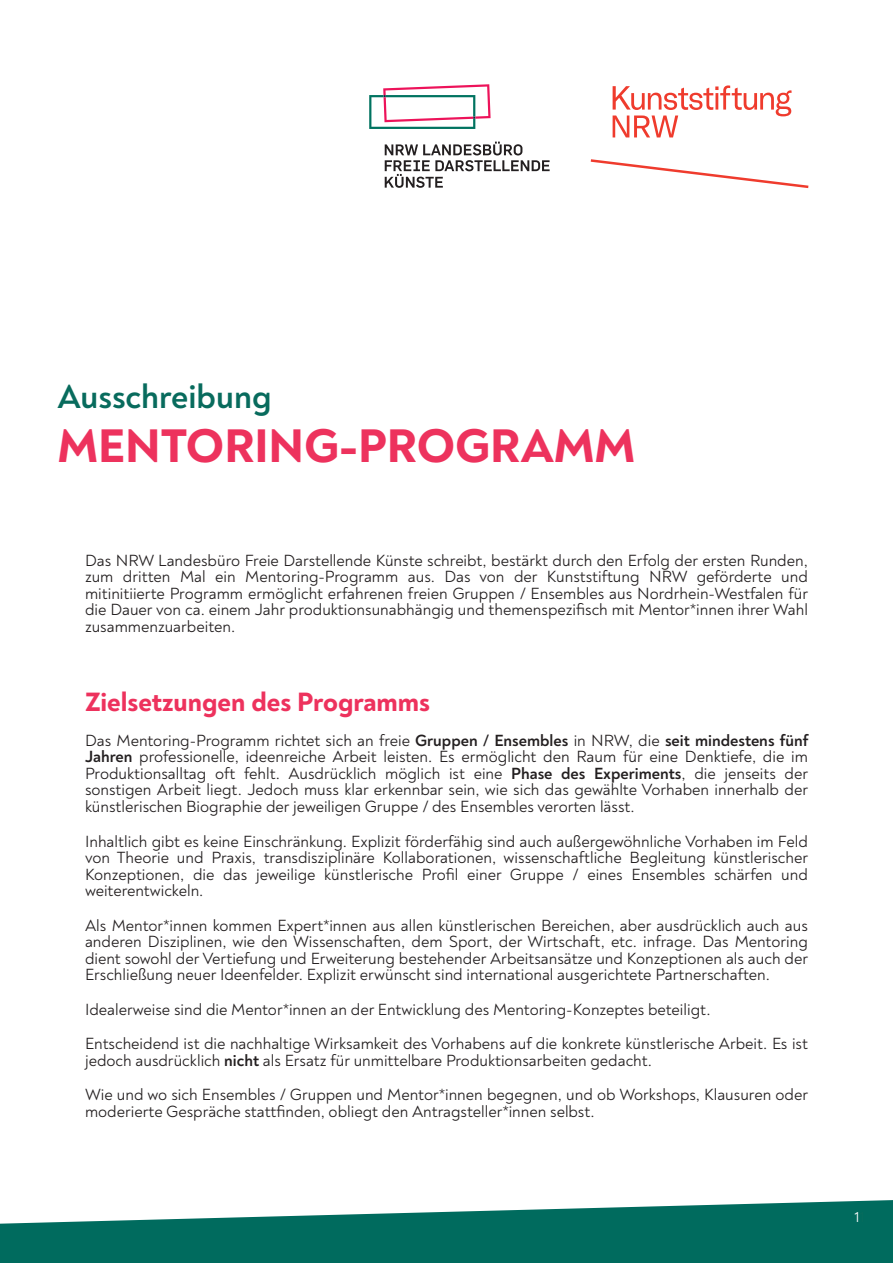
<style>
.page{position:relative;width:893px;height:1263px;background:#fff}
.page>*{position:absolute;margin:0;border:0;box-sizing:border-box;transform-origin:0 0}
.t1{font:800 48px "Noah";color:#ed325d}
.t2{font:700 34.2px "Noah";color:#086b5d}
.t3{font:800 27px "Noah";color:#ed325d}
.t4{font:16.5px/16.5px "Noah";color:#231f20;text-align:justify}
.t5{font:15px "Noah";color:#fff}
.s1{font-weight:700}
.s2{color:#086b5d}
</style>
<div class="page">
<svg style="left:0;top:1200px;width:893px;height:63px;fill:#006b5e"></svg>
<svg style="left:385px;top:142px;width:165px;height:46px"></svg>
<svg style="left:369px;top:84px;width:122px;height:45px"></svg>
<svg style="left:591px;top:159px;width:217px;height:29px"></svg>
<svg style="left:613px;top:85px;width:178px;height:52px"></svg>
<h2 class="t2" style="left:57px;top:376px;width:216px">Ausschreibung</h2>
<h1 class="t1" style="left:57px;top:417px;width:579px">MENTORING-PROGRAMM</h1>
<p class="t4" style="left:85px;top:552px;width:725px">Das NRW Landesbüro Freie Darstellende Künste schreibt, bestärkt durch den Erfolg der ersten Runden, zum dritten Mal ein Mentoring-Programm aus. Das von der Kunststiftung NRW geförderte und mitinitiierte Programm ermöglicht erfahrenen freien Gruppen / Ensembles aus Nordrhein-Westfalen für die Dauer von ca. einem Jahr produktionsunabhängig und themenspezifisch mit Mentor*innen ihrer Wahl zusammenzuarbeiten.</p>
<h3 class="t3" style="left:85px;top:686px;width:347px">Zielsetzungen des Programms</h3>
<p class="t4" style="left:85px;top:732px;width:725px">Das Mentoring-Programm richtet sich an freie <span class="s1">Gruppen / Ensembles</span> in NRW, die <span class="s1">seit mindestens fünf Jahren</span> professionelle, ideenreiche Arbeit leisten. Es ermöglicht den Raum für eine Denktiefe, die im Produktionsalltag oft fehlt. Ausdrücklich möglich ist eine <span class="s1">Phase des Experiments</span>, die jenseits der sonstigen Arbeit liegt. Jedoch muss klar erkennbar sein, wie sich das gewählte Vorhaben innerhalb der künstlerischen Biographie der jeweiligen Gruppe / des Ensembles verorten lässt.</p>
<p class="t4" style="left:85px;top:833px;width:725px">Inhaltlich gibt es keine Einschränkung. Explizit förderfähig sind auch außergewöhnliche Vorhaben im Feld von Theorie und Praxis, transdisziplinäre Kollaborationen, wissenschaftliche Begleitung künstlerischer Konzeptionen, die das jeweilige künstlerische Profil einer Gruppe / eines Ensembles schärfen und weiterentwickeln.</p>
<p class="t4" style="left:85px;top:917px;width:725px">Als Mentor*innen kommen Expert*innen aus allen künstlerischen Bereichen, aber ausdrücklich auch aus anderen Disziplinen, wie den Wissenschaften, dem Sport, der Wirtschaft, etc. infrage. Das Mentoring dient sowohl der Vertiefung und Erweiterung bestehender Arbeitsansätze und Konzeptionen als auch der Erschließung neuer Ideenfelder. Explizit erwünscht sind international ausgerichtete Partnerschaften.</p>
<p class="t4" style="left:85px;top:992px;width:724px;line-height:34.5px">Idealerweise sind die Mentor*innen an der Entwicklung des Mentoring-Konzeptes beteiligt.<br>Entscheidend ist die nachhaltige Wirksamkeit des Vorhabens auf die konkrete künstlerische Arbeit. Es ist</p>
<p class="t4" style="left:85px;top:1043px;width:725px;line-height:34.5px">jedoch ausdrücklich <span class="s1">nicht</span> als Ersatz für unmittelbare Produktionsarbeiten gedacht.<br>Wie und wo sich Ensembles / Gruppen und Mentor*innen begegnen, und ob Workshops, Klausuren oder</p>
<p class="t4" style="left:85px;top:1103px;width:511px">moderierte Gespräche stattfinden, obliegt den Antragsteller*innen selbst.</p>
<p class="t5" style="left:854px;top:1207px;width:12px">1<span class="s2">1</span></p>
</div>
